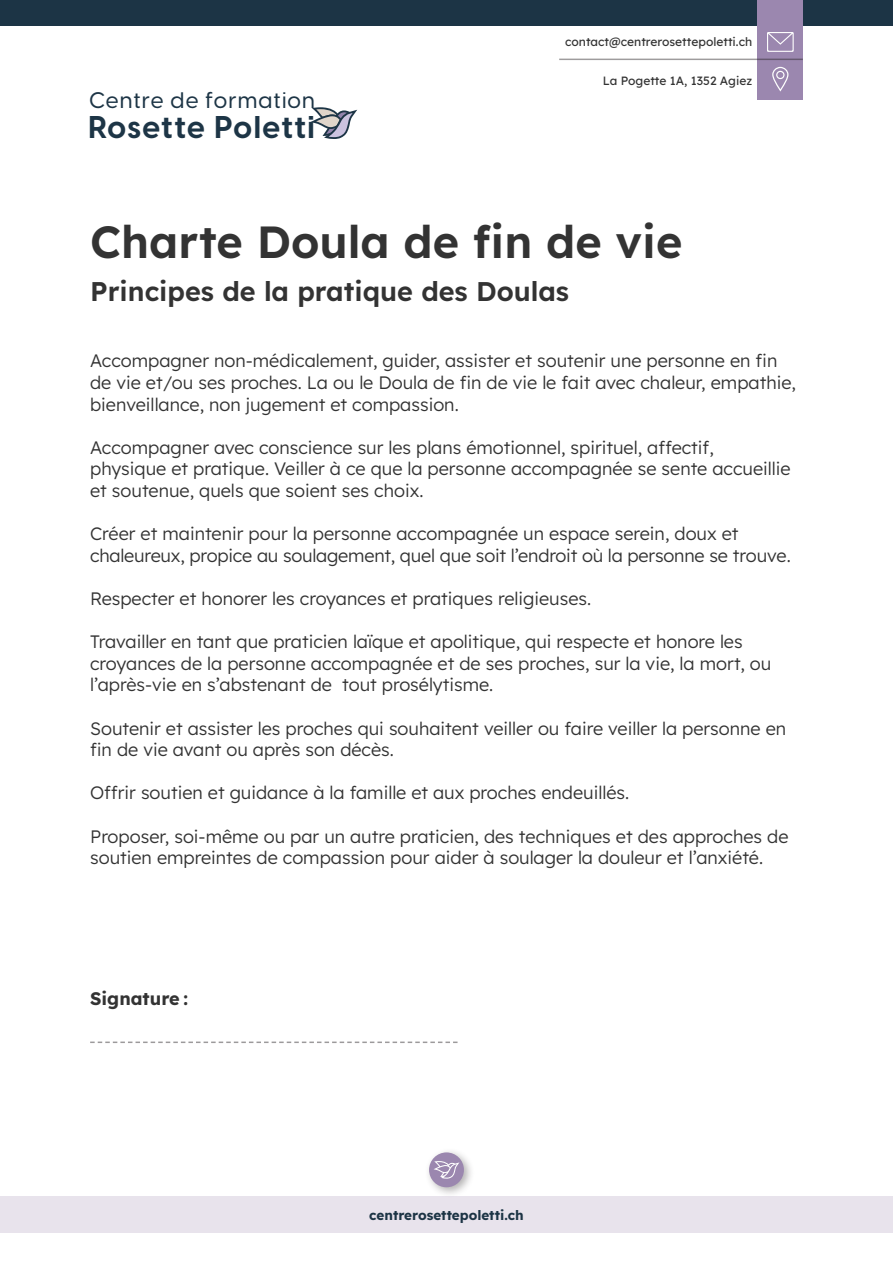
<style>
.page{position:relative;width:893px;height:1263px;background:#fff}
.page>*{position:absolute;margin:0;border:0;box-sizing:border-box;transform-origin:0 0}
.t1{font:600 45px "Lexend";color:#333}
.t2{font:700 31.05px "Visby CF";letter-spacing:.045em;color:#1d3546}
.t3{font:600 27px "Lexend";color:#333}
.t4{font:500 22.2px "Visby CF";letter-spacing:.05em;color:#1d3546}
.t5{font:300 18px/21.6px "Lexend";color:#333}
.t6{font:700 18px "Lexend";color:#333}
.t7{font:700 13.5px "Lexend";color:#1c3445}
.t8{font:12px "Lexend";color:#333}
</style>
<div class="page">
<div style="left:0;top:1196px;width:893px;height:37px;background:#e8e3ec"></div>
<div style="left:0;top:0;width:893px;height:26px;background:#1c3445"></div>
<div style="left:757px;top:0;width:46px;height:99px;background:#9b87af"></div>
<svg style="left:772px;top:67px;width:16px;height:25px"></svg>
<svg style="left:310px;top:107px;width:47px;height:32px"></svg>
<svg style="left:767px;top:32px;width:27px;height:20px"></svg>
<hr style="left:559px;top:59px;width:244px;height:1px;background:#231f20">
<div style="left:424px;top:1148px;width:51px;height:50px;background:#231f20;opacity:.35"></div>
<div style="left:429px;top:1152px;width:35px;height:35px;background:#9b87af;border-radius:50%"></div>
<svg style="left:434px;top:1161px;width:25px;height:18px"></svg>
<svg style="left:90px;top:1041px;width:368px;height:2px"></svg>
<p class="t4" style="left:89px;top:83px;width:227px">Centre de formation</p>
<p class="t2" style="left:88px;top:103px;width:228px">Rosette Poletti</p>
<p class="t8" style="left:565px;top:33px;width:189px">contact@centrerosettepoletti.ch</p>
<p class="t8" style="left:603px;top:72px;width:151px">La Pogette 1A, 1352 Agiez</p>
<p class="t1" style="left:90px;top:210px;width:594px">Charte Doula de fin de vie</p>
<p class="t3" style="left:90px;top:271px;width:481px">Principes de la pratique des Doulas</p>
<p class="t5" style="left:90px;top:349px;width:707px">Accompagner non-médicalement, guider, assister et soutenir une personne en fin de vie et/ou ses proches. La ou le Doula de fin de vie le fait avec chaleur, empathie, bienveillance, non jugement et compassion.</p>
<p class="t5" style="left:90px;top:435px;width:702px">Accompagner avec conscience sur les plans émotionnel, spirituel, affectif, physique et pratique. Veiller à ce que la personne accompagnée se sente accueillie et soutenue, quels que soient ses choix.</p>
<p class="t5" style="left:90px;top:522px;width:702px">Créer et maintenir pour la personne accompagnée un espace serein, doux et chaleureux, propice au soulagement, quel que soit l’endroit où la personne se trouve.</p>
<p class="t5" style="left:90px;top:587px;width:503px">Respecter et honorer les croyances et pratiques religieuses.</p>
<p class="t5" style="left:90px;top:630px;width:683px">Travailler en tant que praticien laïque et apolitique, qui respecte et honore les croyances de la personne accompagnée et de ses proches, sur la vie, la mort, ou l’après-vie en s’abstenant de tout prosélytisme.</p>
<p class="t5" style="left:90px;top:716px;width:698px">Soutenir et assister les proches qui souhaitent veiller ou faire veiller la personne en fin de vie avant ou après son décès.</p>
<p class="t5" style="left:90px;top:781px;width:540px">Offrir soutien et guidance à la famille et aux proches endeuillés.</p>
<p class="t5" style="left:90px;top:824px;width:700px">Proposer, soi-même ou par un autre praticien, des techniques et des approches de soutien empreintes de compassion pour aider à soulager la douleur et l’anxiété.</p>
<p class="t6" style="left:90px;top:985px;width:99px">Signature :</p>
<p class="t7" style="left:369px;top:1206px;width:156px">centrerosettepoletti.ch</p>
</div>
